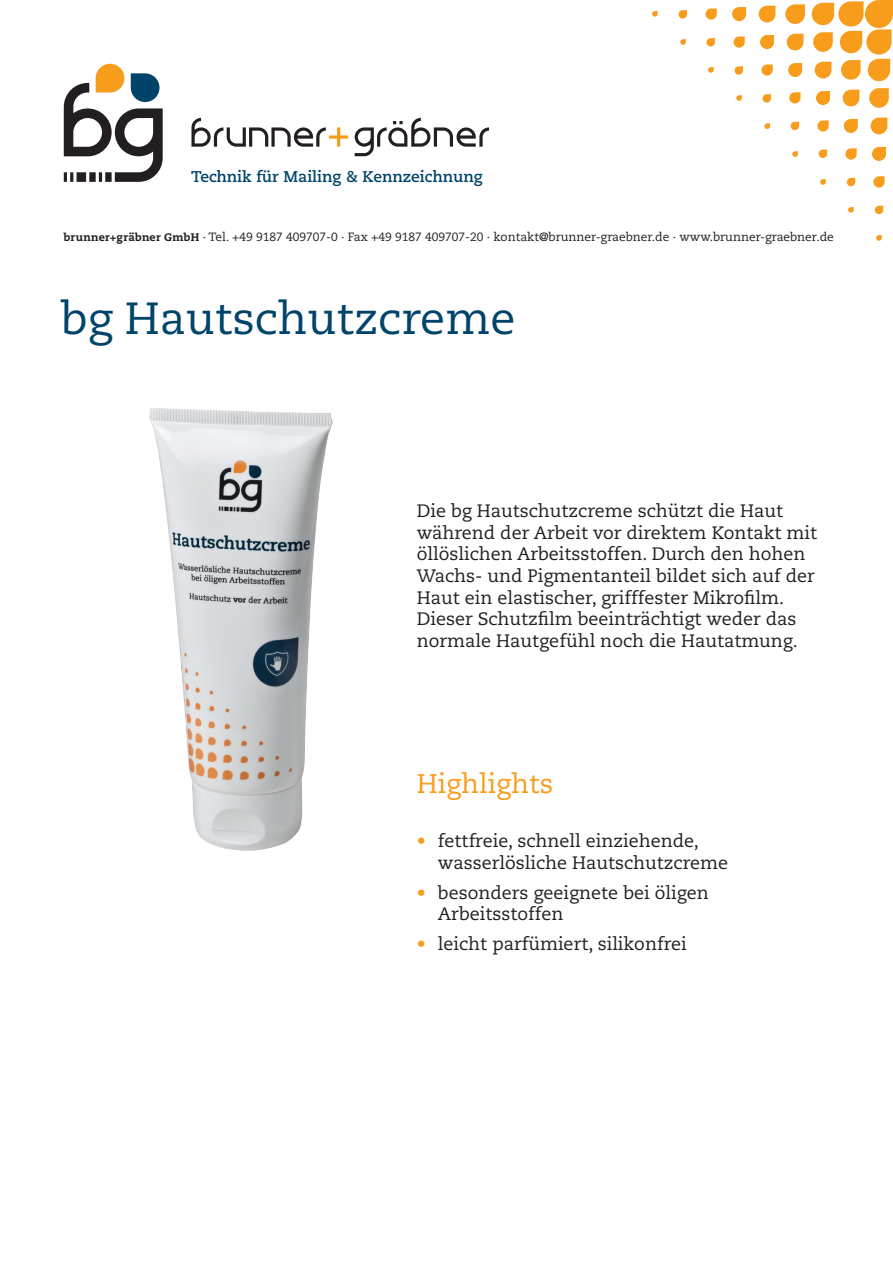
<style>
.page{position:relative;width:893px;height:1263px;background:#fff}
.page>*{position:absolute;margin:0;border:0;box-sizing:border-box;transform-origin:0 0}
.t1{font:45px "Caecilia LT Std";color:#00446a}
.t2{font:27px "Caecilia LT Std";color:#f89c1c}
.t3{font:18px/21.6px "Caecilia LT Std";color:#231f20}
.t4{font:700 15.6px "Caecilia LT Std";color:#00446a}
.t5{font:12px "Caecilia LT Std";color:#231f20}
.s1{font-weight:800;font-size:10.95px}
.s2{color:#f89c1c}
</style>
<div class="page">
<svg style="left:64px;top:64px;width:99px;height:118px"></svg>
<svg style="left:355px;top:118px;width:134px;height:38px"></svg>
<svg style="left:191px;top:118px;width:157px;height:29px"></svg>
<svg style="left:705px;top:8px;width:12px;height:12px"></svg>
<svg style="left:733px;top:36px;width:12px;height:12px"></svg>
<svg style="left:761px;top:64px;width:12px;height:12px"></svg>
<svg style="left:789px;top:92px;width:11px;height:11px"></svg>
<svg style="left:817px;top:120px;width:12px;height:12px"></svg>
<svg style="left:845px;top:148px;width:12px;height:12px"></svg>
<svg style="left:652px;top:11px;width:6px;height:6px"></svg>
<svg style="left:680px;top:39px;width:6px;height:6px"></svg>
<svg style="left:708px;top:67px;width:6px;height:6px"></svg>
<svg style="left:736px;top:95px;width:6px;height:6px"></svg>
<svg style="left:764px;top:123px;width:6px;height:6px"></svg>
<svg style="left:792px;top:151px;width:6px;height:6px"></svg>
<svg style="left:820px;top:179px;width:6px;height:6px"></svg>
<svg style="left:848px;top:207px;width:6px;height:6px"></svg>
<svg style="left:869px;top:88px;width:20px;height:20px"></svg>
<svg style="left:873px;top:176px;width:12px;height:12px"></svg>
<svg style="left:871px;top:118px;width:16px;height:16px"></svg>
<svg style="left:843px;top:90px;width:16px;height:16px"></svg>
<svg style="left:759px;top:6px;width:16px;height:16px"></svg>
<svg style="left:787px;top:34px;width:16px;height:16px"></svg>
<svg style="left:875px;top:206px;width:8px;height:8px"></svg>
<svg style="left:819px;top:150px;width:8px;height:8px"></svg>
<svg style="left:762px;top:94px;width:9px;height:9px"></svg>
<svg style="left:706px;top:38px;width:9px;height:8px"></svg>
<svg style="left:847px;top:178px;width:8px;height:8px"></svg>
<svg style="left:791px;top:122px;width:8px;height:8px"></svg>
<svg style="left:735px;top:66px;width:8px;height:9px"></svg>
<svg style="left:679px;top:10px;width:8px;height:9px"></svg>
<svg style="left:785px;top:4px;width:20px;height:20px"></svg>
<svg style="left:812px;top:0;width:81px;height:81px"></svg>
<svg style="left:872px;top:147px;width:14px;height:14px"></svg>
<svg style="left:844px;top:119px;width:14px;height:14px"></svg>
<svg style="left:816px;top:91px;width:14px;height:14px"></svg>
<svg style="left:788px;top:63px;width:14px;height:14px"></svg>
<svg style="left:760px;top:35px;width:14px;height:14px"></svg>
<svg style="left:876px;top:235px;width:6px;height:6px"></svg>
<svg style="left:732px;top:7px;width:14px;height:14px"></svg>
<img style="left:149px;top:408px;width:184px;height:443px">
<p class="t4" style="left:191px;top:167px;width:293px">Technik für Mailing &amp; Kennzeichnung</p>
<p class="t5" style="left:64px;top:230px;width:772px"><span class="s1">brunner+gräbner GmbH</span> · Tel. +49 9187 409707-0 · Fax +49 9187 409707-20 · kontakt@brunner-graebner.de · www.brunner-graebner.de</p>
<h1 class="t1" style="left:61px;top:293px;width:456px">bg Hautschutzcreme</h1>
<p class="t3" style="left:417px;top:500px;width:402px">Die bg Hautschutzcreme schützt die Haut während der Arbeit vor direktem Kontakt mit öllöslichen Arbeitsstoffen. Durch den hohen Wachs- und Pigmentanteil bildet sich auf der Haut ein elastischer, grifffester Mikrofilm.<br>Dieser Schutzfilm beeinträchtigt weder das normale Hautgefühl noch die Hautatmung.</p>
<h2 class="t2" style="left:417px;top:768px;width:138px">Highlights</h2>
<p class="t3" style="left:438px;top:830px;width:292px;text-indent:-21px"><span class="s2">•</span> fettfreie, schnell einziehende, wasserlösliche Hautschutzcreme</p>
<p class="t3" style="left:438px;top:882px;width:272px;text-indent:-21px"><span class="s2">•</span> besonders geeignete bei öligen<br>Arbeitsstoffen</p>
<p class="t3" style="left:417px;top:934px;width:272px"><span class="s2">•</span> leicht parfümiert, silikonfrei</p>
</div>
